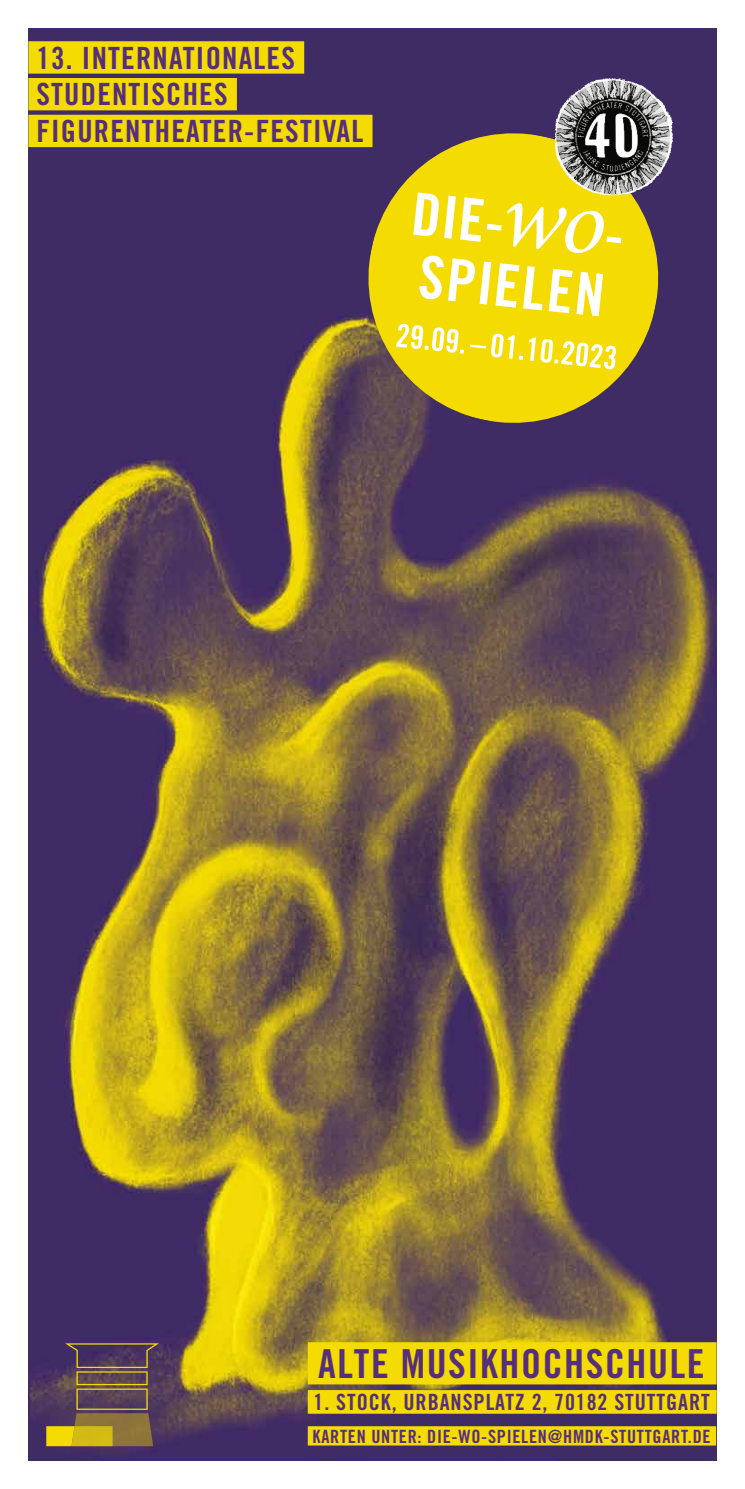
<style>
.page{position:relative;width:745px;height:1489px;background:#fff}
.page>*{position:absolute;margin:0;border:0;box-sizing:border-box;transform-origin:0 0}
.t1{font:40px "Trade Gothic Bold Cond Twenty";letter-spacing:.04em;color:#562e7c}
.t2{font:30.5px/36.8px "Trade Gothic Bold Cond Twenty";letter-spacing:.04em;color:#562e7c}
.t3{font:22.5px "Trade Gothic Bold Cond Twenty";letter-spacing:.04em;color:#562e7c}
.t4{font:18.25px "Trade Gothic Bold Cond Twenty";letter-spacing:.04em;color:#562e7c}
</style>
<div class="page">
<img style="left:28px;top:29px;width:688px;height:1431px">
<svg style="left:46px;top:1343px;width:113px;height:102px;background:#725b49"></svg>
<svg style="left:355px;top:120px;width:316px;height:316px;background:#9d8731"></svg>
<svg style="left:413px;top:192px;width:208px;height:124px"></svg>
<svg style="left:395px;top:323px;width:221px;height:46px;background:#f5e132"></svg>
<img style="left:545px;top:72px;width:137px;height:136px">
<img style="left:556px;top:80px;width:113px;height:114px;border-radius:57px">
<div style="left:307px;top:1389px;width:409px;height:24px;background:#f4db02"></div>
<div style="left:307px;top:1342px;width:409px;height:42px;background:#f4db02"></div>
<div style="left:307px;top:1425px;width:408px;height:20px;background:#f4db02"></div>
<div style="left:28px;top:41px;width:276px;height:33px;background:#f4db02"></div>
<div style="left:28px;top:78px;width:209px;height:32px;background:#f4db02"></div>
<div style="left:28px;top:115px;width:344px;height:32px;background:#f4db02"></div>
<p class="t2" style="left:36px;top:39px;width:328px">13. INTERNATIONALES<br>STUDENTISCHES<br>FIGURENTHEATER-FESTIVAL</p>
<h1 class="t1" style="left:318px;top:1339px;width:387px">ALTE MUSIKHOCHSCHULE</h1>
<p class="t3" style="left:313px;top:1388px;width:397px">1. STOCK, URBANSPLATZ 2, 70182 STUTTGART</p>
<p class="t4" style="left:312px;top:1424px;width:399px">KARTEN UNTER: DIE-WO-SPIELEN@HMDK-STUTTGART.DE</p>
</div>
